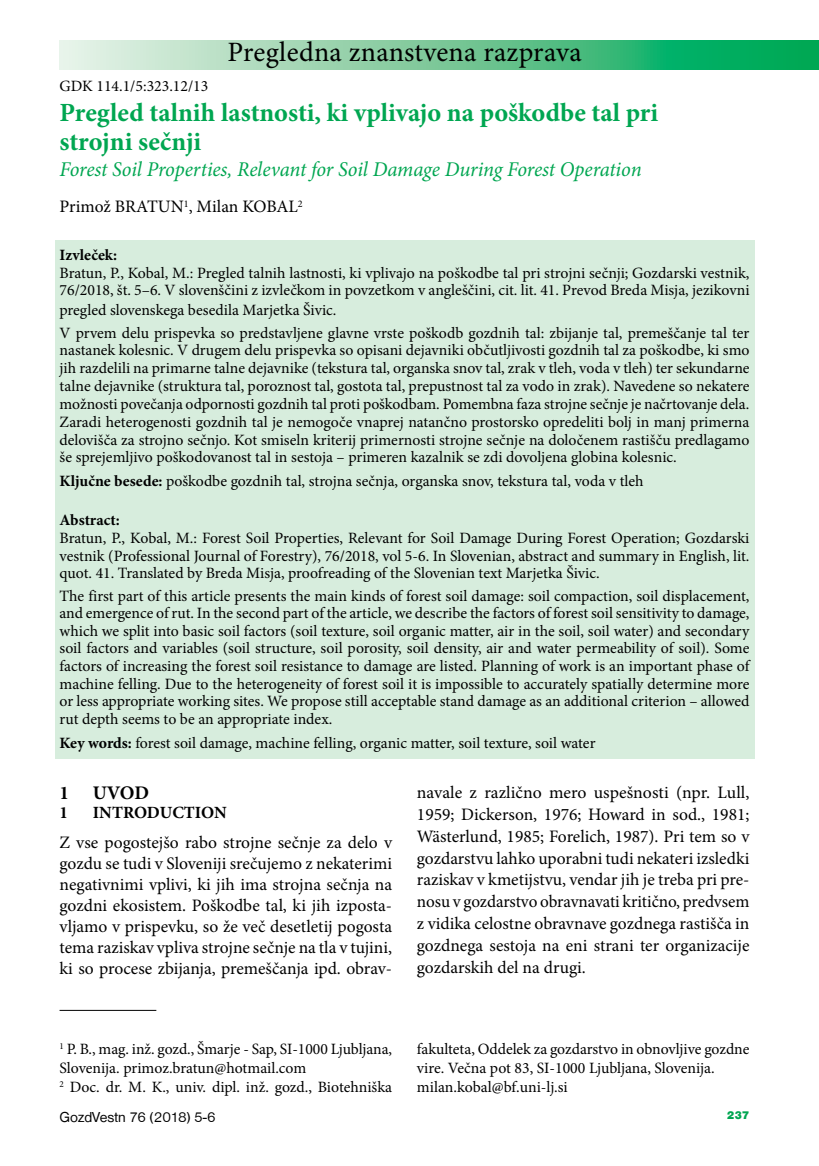
<style>
.page{position:relative;width:819px;height:1166px;background:#fff}
.page>*{position:absolute;margin:0;border:0;box-sizing:border-box;transform-origin:0 0}
.t1{font:28px "Minion Pro";letter-spacing:.01em;color:#000}
.t2{font:700 26.25px/29.8px "Minion Pro";color:#00a651}
.t3{font:italic 21px "Minion Pro";letter-spacing:-.01em;color:#00a651}
.t4{font:700 19.25px "Minion Pro";color:#000}
.t5{font:17.5px/21.9px "Minion Pro";color:#000;text-align:justify}
.t6{font:700 17.15px "Minion Pro";color:#000}
.t7{font:15.75px/17.8px "Minion Pro";color:#000;text-align:justify}
.t8{font:700 15.75px "Minion Pro";color:#000}
.t9{font:14.88px "Nimbus San DEE";color:#000}
.t10{font:11.38px "Nimbus San DEE Blac";color:#00a651}
.s1{font-weight:700}
</style>
<div class="page">
<svg style="left:60px;top:40px;width:759px;height:29px;background:#70c999"></svg>
<div style="left:55px;top:240px;width:699px;height:519px;background:#d7eddd"></div>
<hr style="left:60px;top:1010px;width:96px;height:1px;background:#000">
<h1 class="t1" style="left:227px;top:33px;width:355px">Pregledna znanstvena razprava</h1>
<p class="t7" style="left:60px;top:77px;width:150px">GDK 114.1/5:323.12/13</p>
<h2 class="t2" style="left:60px;top:97px;width:600px">Pregled talnih lastnosti, ki vplivajo na poškodbe tal pri strojni sečnji</h2>
<h3 class="t3" style="left:60px;top:155px;width:583px">Forest Soil Properties, Relevant for Soil Damage During Forest Operation</h3>
<p class="t5" style="left:60px;top:196px;width:245px">Primož BRATUN<sup>1</sup>, Milan KOBAL<sup>2</sup></p>
<p class="t8" style="left:60px;top:244px;width:59px">Izvleček:</p>
<p class="t7" style="left:60px;top:263px;width:691px;line-height:18.6px">Bratun, P., Kobal, M.: Pregled talnih lastnosti, ki vplivajo na poškodbe tal pri strojni sečnji; Gozdarski vestnik, 76/2018, št. 5–6. V slovenščini z izvlečkom in povzetkom v angleščini, cit. lit. 41. Prevod Breda Misja, jezikovni pregled slovenskega besedila Marjetka Šivic.</p>
<p class="t7" style="left:60px;top:324px;width:691px">V prvem delu prispevka so predstavljene glavne vrste poškodb gozdnih tal: zbijanje tal, premeščanje tal ter nastanek kolesnic. V drugem delu prispevka so opisani dejavniki občutljivosti gozdnih tal za poškodbe, ki smo jih razdelili na primarne talne dejavnike (tekstura tal, organska snov tal, zrak v tleh, voda v tleh) ter sekundarne talne dejavnike (struktura tal, poroznost tal, gostota tal, prepustnost tal za vodo in zrak). Navedene so nekatere možnosti povečanja odpornosti gozdnih tal proti poškodbam. Pomembna faza strojne sečnje je načrtovanje dela.<br>Zaradi heterogenosti gozdnih tal je nemogoče vnaprej natančno prostorsko opredeliti bolj in manj primerna delovišča za strojno sečnjo. Kot smiseln kriterij primernosti strojne sečnje na določenem rastišču predlagamo še sprejemljivo poškodovanost tal in sestoja – primeren kazalnik se zdi dovoljena globina kolesnic.</p>
<p class="t7" style="left:60px;top:472px;width:585px"><span class="s1">Ključne besede:</span> poškodbe gozdnih tal, strojna sečnja, organska snov, tekstura tal, voda v tleh</p>
<p class="t8" style="left:60px;top:509px;width:62px">Abstract:</p>
<p class="t7" style="left:60px;top:529px;width:691px">Bratun, P., Kobal, M.: Forest Soil Properties, Relevant for Soil Damage During Forest Operation; Gozdarski vestnik (Professional Journal of Forestry), 76/2018, vol 5-6. In Slovenian, abstract and summary in English, lit. quot. 41. Translated by Breda Misja, proofreading of the Slovenian text Marjetka Šivic.</p>
<p class="t7" style="left:60px;top:587px;width:691px">The first part of this article presents the main kinds of forest soil damage: soil compaction, soil displacement, and emergence of rut. In the second part of the article, we describe the factors of forest soil sensitivity to damage, which we split into basic soil factors (soil texture, soil organic matter, air in the soil, soil water) and secondary soil factors and variables (soil structure, soil porosity, soil density, air and water permeability of soil). Some factors of increasing the forest soil resistance to damage are listed. Planning of work is an important phase of machine felling. Due to the heterogeneity of forest soil it is impossible to accurately spatially determine more or less appropriate working sites. We propose still acceptable stand damage as an additional criterion – allowed rut depth seems to be an appropriate index.</p>
<p class="t7" style="left:60px;top:734px;width:537px"><span class="s1">Key words:</span> forest soil damage, machine felling, organic matter, soil texture, soil water</p>
<p class="t4" style="left:60px;top:779px;width:62px">1 UVOD</p>
<p class="t6" style="left:60px;top:801px;width:10px">1</p>
<p class="t6" style="left:93px;top:801px;width:20px">INTROD</p>
<p class="t6" style="left:160px;top:801px;width:55px">UCTION</p>
<p class="t5" style="left:60px;top:831px;width:334px;line-height:21px">Z vse pogostejšo rabo strojne sečnje za delo v gozdu se tudi v Sloveniji srečujemo z nekaterimi negativnimi vplivi, ki jih ima strojna sečnja na gozdni ekosistem. Poškodbe tal, ki jih izposta&shy;vljamo v prispevku, so že več desetletij pogosta tema raziskav vpliva strojne sečnje na tla v tujini, ki so procese zbijanja, premeščanja ipd. obrav-</p>
<p class="t5" style="left:417px;top:781px;width:334px">navale z različno mero uspešnosti (npr. Lull, 1959; Dickerson, 1976; Howard in sod., 1981; Wästerlund, 1985; Forelich, 1987). Pri tem so v gozdarstvu lahko uporabni tudi nekateri izsledki raziskav v kmetijstvu, vendar jih je treba pri pre&shy;nosu v gozdarstvo obravnavati kritično, predvsem z vidika celostne obravnave gozdnega rastišča in gozdnega sestoja na eni strani ter organizacije gozdarskih del na drugi.</p>
<p class="t7" style="left:60px;top:1039px;width:334px;line-height:19.2px;text-align:left"><sup>1</sup> P. B., mag. inž. gozd., Šmarje - Sap, SI-1000 Ljubljana,<br>Slovenija. primoz.bratun@hotmail.com<br><sup>2</sup> Doc. dr. M. K., univ. dipl. inž. gozd., Biotehniška</p>
<p class="t7" style="left:417px;top:1039px;width:334px;line-height:19.2px;text-align:left">fakulteta, Oddelek za gozdarstvo in obnovljive gozdne vire. Večna pot 83, SI-1000 Ljubljana, Slovenija. milan.kobal@bf.uni-lj.si</p>
<p class="t9" style="left:60px;top:1109px;width:158px">GozdVestn 76 (2018) 5-6</p>
<p class="t10" style="left:726px;top:1109px;width:24px">237</p>
</div>
